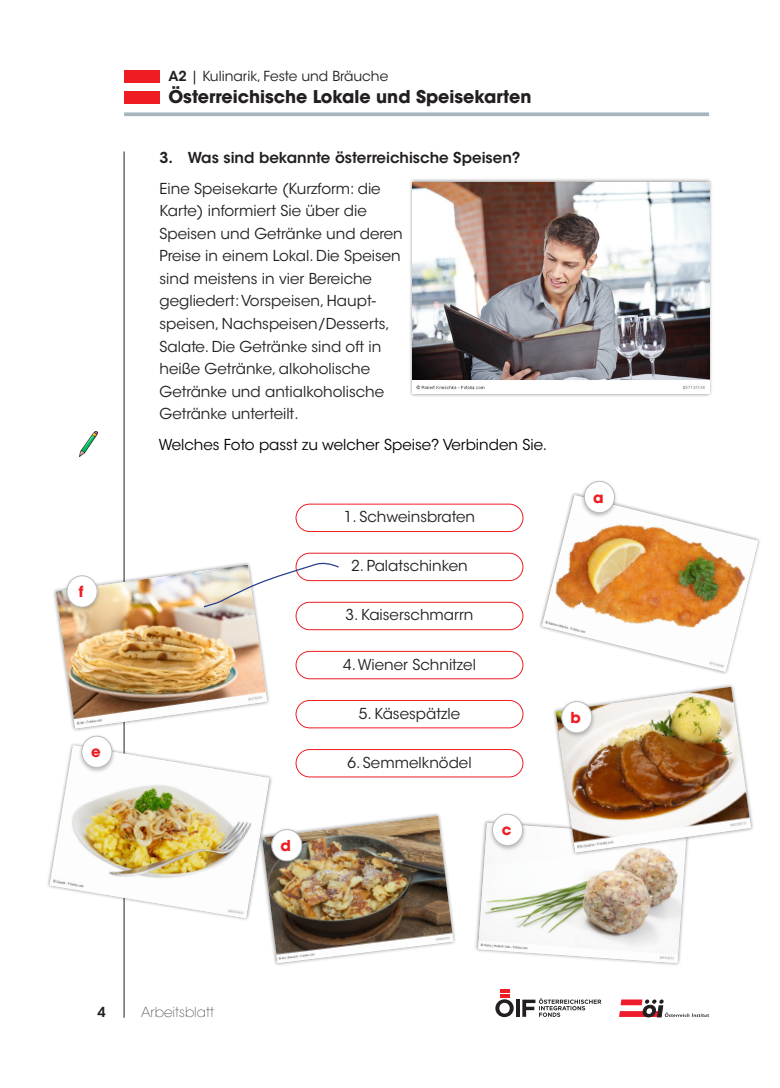
<style>
.page{position:relative;width:780px;height:1088px;background:#fff}
.page>*{position:absolute;margin:0;border:0;box-sizing:border-box;transform-origin:0 0}
.t1{font:700 17.5px "ITC Avant Garde Std";color:#231f20}
.t2{font:15px/22.5px "ITC Avant Garde Std";color:#231f20}
.t3{font:15px "ITC Avant Garde Std";color:#000}
.t4{font:600 15px "ITC Avant Garde Std";color:#231f20}
.t5{font:700 15px "ITC Avant Garde Std";color:#ee1d23}
.t6{font:13.75px "ITC Avant Garde Std";color:#231f20}
.t7{font:200 13.75px "ITC Avant Garde Std";color:#231f20}
.t8{font:600 13.75px "ITC Avant Garde Std";color:#231f20}
.s1{font-weight:600}
</style>
<div class="page">
<svg style="left:516px;top:999px;width:3px;height:18px"></svg>
<svg style="left:495px;top:989px;width:18px;height:28px"></svg>
<svg style="left:522px;top:998px;width:79px;height:19px"></svg>
<svg style="left:124px;top:112px;width:585px;height:4px;background:#b0bdc4"></svg>
<hr style="left:124px;top:151px;width:1px;height:867px;background:#231f20">
<svg style="left:619px;top:999px;width:90px;height:18px"></svg>
<div style="left:124px;top:91px;width:35px;height:12px;background:#ee1d23"></div>
<div style="left:124px;top:71px;width:35px;height:12px;background:#ee1d23"></div>
<div style="left:409px;top:178px;width:304px;height:219px;background:#231f20;opacity:.5"></div>
<img style="left:413px;top:182px;width:296px;height:211px">
<img style="left:80px;top:432px;width:17px;height:24px">
<img style="left:269px;top:816px;width:184px;height:147px">
<div style="left:474px;top:819px;width:216px;height:147px;background:#231f20;opacity:.5"></div>
<div style="left:46px;top:742px;width:227px;height:180px;background:#231f20;opacity:.5"></div>
<img style="left:50px;top:745px;width:219px;height:173px">
<div style="left:552px;top:683px;width:202px;height:173px;background:#231f20;opacity:.5"></div>
<svg style="left:478px;top:687px;width:273px;height:276px"></svg>
<img style="left:555px;top:687px;width:196px;height:165px">
<div style="left:53px;top:561px;width:218px;height:171px;background:#231f20;opacity:.5"></div>
<img style="left:56px;top:565px;width:211px;height:163px">
<img style="left:542px;top:495px;width:216px;height:177px">
<div style="left:296px;top:504px;width:227px;height:28px;border:1px solid #ee1d23;border-radius:14px"></div>
<div style="left:296px;top:553px;width:227px;height:28px;border:1px solid #ee1d23;border-radius:14px"></div>
<div style="left:296px;top:602px;width:227px;height:28px;border:1px solid #ee1d23;border-radius:14px"></div>
<div style="left:296px;top:651px;width:227px;height:28px;border:1px solid #ee1d23;border-radius:14px"></div>
<div style="left:296px;top:700px;width:227px;height:28px;border:1px solid #ee1d23;border-radius:14px"></div>
<div style="left:296px;top:749px;width:227px;height:28px;border:1px solid #ee1d23;border-radius:14px"></div>
<svg style="left:192px;top:562px;width:148px;height:50px"></svg>
<div style="left:63px;top:573px;width:38px;height:40px;background:#231f20;opacity:.3"></div>
<div style="left:67px;top:576px;width:30px;height:31px;background:#fff;border-radius:50%"></div>
<div style="left:67px;top:575px;width:30px;height:32px;border:1px solid #bcbdc0;border-radius:50%"></div>
<div style="left:78px;top:734px;width:38px;height:39px;background:#231f20;opacity:.3"></div>
<div style="left:82px;top:736px;width:30px;height:31px;background:#fff;border-radius:50%"></div>
<div style="left:81px;top:736px;width:31px;height:32px;border:1px solid #bcbdc0;border-radius:50%"></div>
<div style="left:267px;top:827px;width:39px;height:40px;background:#231f20;opacity:.3"></div>
<div style="left:272px;top:829px;width:30px;height:32px;background:#fff;border-radius:50%"></div>
<div style="left:271px;top:829px;width:31px;height:32px;border:1px solid #bcbdc0;border-radius:50%"></div>
<div style="left:488px;top:812px;width:38px;height:39px;background:#231f20;opacity:.3"></div>
<div style="left:492px;top:814px;width:30px;height:31px;background:#fff;border-radius:50%"></div>
<div style="left:492px;top:814px;width:31px;height:32px;border:1px solid #bcbdc0;border-radius:50%"></div>
<div style="left:557px;top:699px;width:38px;height:40px;background:#231f20;opacity:.3"></div>
<div style="left:561px;top:701px;width:30px;height:32px;background:#fff;border-radius:50%"></div>
<div style="left:561px;top:701px;width:31px;height:32px;border:1px solid #bcbdc0;border-radius:50%"></div>
<div style="left:580px;top:479px;width:38px;height:39px;background:#231f20;opacity:.3"></div>
<div style="left:584px;top:481px;width:30px;height:32px;background:#fff;border-radius:50%"></div>
<div style="left:584px;top:481px;width:30px;height:32px;border:1px solid #bcbdc0;border-radius:50%"></div>
<p class="t5" style="left:79px;top:582px;width:6px">f</p>
<p class="t5" style="left:91px;top:742px;width:11px">e</p>
<p class="t6" style="left:168px;top:68px;width:221px"><span class="s1">A2</span> | Kulinarik, Feste und Bräuche</p>
<p class="t1" style="left:168px;top:86px;width:364px">Österreichische Lokale und Speisekarten</p>
<p class="t4" style="left:159px;top:148px;width:362px">3. Was sind bekannte österreichische Speisen?</p>
<p class="t2" style="left:159px;top:177px;width:245px">Eine Speisekarte (Kurzform: die<br>Karte) informiert Sie über die<br>Speisen und Getränke und deren<br>Preise in einem Lokal. Die Speisen sind meistens in vier Bereiche gegliedert: Vorspeisen, Haupt&shy;speisen, Nachspeisen/Desserts,<br>Salate. Die Getränke sind oft in heiße Getränke, alkoholische<br>Getränke und antialkoholische<br>Getränke unterteilt.</p>
<p class="t3" style="left:159px;top:436px;width:390px">Welches Foto passt zu welcher Speise? Verbinden Sie.</p>
<p class="t5" style="left:280px;top:835px;width:12px">d</p>
<p class="t2" style="left:344px;top:506px;width:132px">1. Schweinsbraten</p>
<p class="t2" style="left:351px;top:555px;width:118px">2. Palatschinken</p>
<p class="t2" style="left:345px;top:604px;width:129px">3. Kaiserschmarrn</p>
<p class="t2" style="left:343px;top:653px;width:134px">4. Wiener Schnitzel</p>
<p class="t2" style="left:359px;top:702px;width:103px">5. Käsespätzle</p>
<p class="t2" style="left:347px;top:751px;width:126px">6. Semmelknödel</p>
<p class="t5" style="left:501px;top:820px;width:11px">c</p>
<p class="t5" style="left:593px;top:487px;width:12px">a</p>
<p class="t5" style="left:570px;top:707px;width:12px">b</p>
<p class="t8" style="left:97px;top:1003px;width:10px">4</p>
<p class="t7" style="left:141px;top:1004px;width:75px">Arbeitsblatt</p>
</div>
